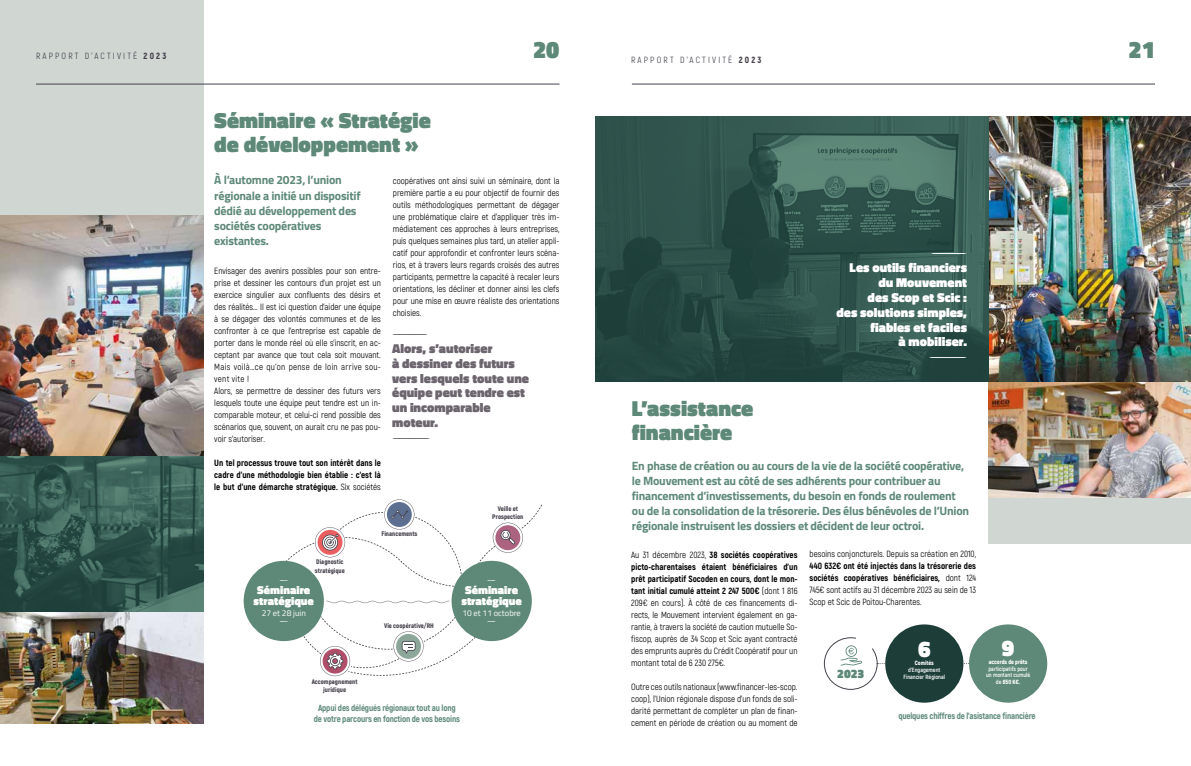
<style>
.page{position:relative;width:1191px;height:766px;background:#fff}
.page>*{position:absolute;margin:0;border:0;box-sizing:border-box;transform-origin:0 0}
.t1{font:900 24px "Titillium Web";color:#5e8979}
.t2{font:900 22.8px "Titillium Web";color:#fff}
.t3{font:900 22px/24px "Titillium Web";color:#5e8979}
.t4{font:900 13px/14.8px "Titillium Web";color:#6c656e}
.t5{font:900 13px/14.8px "Titillium Web";color:#fff;text-align:right}
.t6{font:300 13px "Titillium Web";color:#6c656e}
.t7{font:300 13px "Titillium Web";color:#fff}
.t8{font:900 12.3px "Titillium Web";color:#5e8979}
.t9{font:700 12px/15px "Titillium Web";letter-spacing:-.02em;color:#5e8979}
.t10{font:900 11.5px/10.8px "Titillium Web";color:#fff;text-align:center}
.t11{font:9px/12px "Akrobat";color:#000;text-align:justify}
.t12{font:800 9px/12px "Akrobat";color:#000;text-align:justify}
.t13{font:800 9px/11px "Akrobat";letter-spacing:-.02em;color:#5e8979;text-align:center}
.t14{font:9px "Akrobat";letter-spacing:.24em;color:#46424c}
.t15{font:8.4px/8.3px "Titillium Web";color:#fff;text-align:center}
.t16{font:900 6.7px/8px "Akrobat";color:#46424c;text-align:center}
.t17{font:700 6.1px/6.8px "Akrobat";letter-spacing:-.005em;color:#fff;text-align:center}
.t18{font:900 6.1px "Akrobat";letter-spacing:-.005em;color:#fff}
.s1{font-weight:900}
.s2{font-weight:400}
.s3{font-weight:800}
</style>
<div class="page">
<img style="left:988px;top:116px;width:203px;height:382px">
<div style="left:988px;top:498px;width:203px;height:45px;background:#d0d7d3"></div>
<img style="left:0;top:214px;width:204px;height:242px">
<div style="left:0;top:0;width:204px;height:214px;background:#d0d7d3"></div>
<hr style="left:632px;top:84px;width:523px;height:1px;background:#46424c">
<hr style="left:36px;top:84px;width:523px;height:1px;background:#46424c">
<img style="left:0;top:456px;width:204px;height:156px">
<img style="left:0;top:612px;width:204px;height:111px">
<svg style="left:260px;top:499px;width:282px;height:177px"></svg>
<div style="left:244px;top:560px;width:80px;height:81px;background:#5e8979;border-radius:50%"></div>
<div style="left:451px;top:560px;width:81px;height:81px;background:#5e8979;border-radius:50%"></div>
<img style="left:595px;top:116px;width:393px;height:265px">
<div style="left:885px;top:624px;width:78px;height:78px;background:#1c3d38;border-radius:50%"></div>
<div style="left:969px;top:624px;width:78px;height:78px;background:#5e8979;border-radius:50%"></div>
<svg style="left:823px;top:636px;width:158px;height:54px"></svg>
<p class="t14" style="left:36px;top:51px;width:132px">RAPPORT D’ACTIVITÉ <span class="s1">2023</span></p>
<h1 class="t1" style="left:533px;top:32px;width:28px">20</h1>
<h3 class="t3" style="left:214px;top:108px;width:218px">Séminaire « Stratégie de développement »</h3>
<h3 class="t9" style="left:214px;top:172px;width:148px">À l’automne 2023, l’union régionale a initié un dispositif dédié au développement des sociétés coopératives existantes.</h3>
<p class="t11" style="left:214px;top:265px;width:168px;text-align:left">Envisager des avenirs possibles pour son entre&shy;prise et dessiner les contours d’un projet est un exercice singulier aux confluents des désirs et des réalités… Il est ici question d’aider une équipe à se dégager des volontés communes et de les confronter à ce que l’entreprise est capable de porter dans le monde réel où elle s’inscrit, en ac&shy;ceptant par avance que tout cela soit mouvant.<br>Mais voilà…ce qu’on pense de loin arrive sou&shy;vent vite !<br>Alors, se permettre de dessiner des futurs vers lesquels toute une équipe peut tendre est un in&shy;comparable moteur, et celui-ci rend possible des scénarios que, souvent, on aurait cru ne pas pou&shy;voir s’autoriser.</p>
<p class="t12" style="left:214px;top:457px;width:168px">Un tel processus trouve tout son intérêt dans le cadre d’une méthodologie bien établie : c’est là le but d’une démarche stratégique. <span class="s2">Six sociétés</span></p>
<p class="t11" style="left:393px;top:175px;width:168px">coopératives ont ainsi suivi un séminaire, dont la première partie a eu pour objectif de fournir des outils méthodologiques permettant de dégager une problématique claire et d’appliquer très im&shy;médiatement ces approches à leurs entreprises, puis quelques semaines plus tard, un atelier appli&shy;catif pour approfondir et confronter leurs scéna&shy;rios, et à travers leurs regards croisés des autres participants, permettre la capacité à recaler leurs orientations, les décliner et donner ainsi les clefs pour une mise en œuvre réaliste des orientations choisies.</p>
<h3 class="t6" style="left:392px;top:324px;width:37px">---------------</h3>
<h3 class="t4" style="left:392px;top:341px;width:138px">Alors, s’autoriser<br>à dessiner des futurs vers lesquels toute une équipe peut tendre est un incomparable moteur.</h3>
<h3 class="t6" style="left:392px;top:427px;width:39px">----------------</h3>
<p class="t16" style="left:381px;top:530px;width:37px">Financements</p>
<p class="t16" style="left:492px;top:504px;width:33px">Veille et<br>Prospection</p>
<p class="t14" style="left:631px;top:55px;width:132px">RAPPORT D’ACTIVITÉ <span class="s1">2023</span></p>
<h3 class="t3" style="left:632px;top:396px;width:123px">L’assistance financière</h3>
<h3 class="t7" style="left:931px;top:243px;width:37px">---------------</h3>
<h3 class="t5" style="left:836px;top:260px;width:132px">Les outils financiers du Mouvement<br>des Scop et Scic :<br>des solutions simples, fiables et faciles<br>à mobiliser.</h3>
<h3 class="t7" style="left:929px;top:347px;width:39px">----------------</h3>
<p class="t9" style="left:632px;top:457px;width:339px">En phase de création ou au cours de la vie de la société coopérative, le Mouvement est au côté de ses adhérents pour contribuer au financement d’investissements, du besoin en fonds de roulement ou de la consolidation de la trésorerie. Des élus bénévoles de l’Union régionale instruisent les dossiers et décident de leur octroi.</p>
<p class="t11" style="left:809px;top:548px;width:168px">besoins conjoncturels. Depuis sa création en 2010,</p>
<p class="t11" style="left:809px;top:560px;width:168px"><span class="s3">440 632€ ont été injectés dans la trésorerie des sociétés coopératives bénéficiaires,</span> dont 124<br>745€ sont actifs au 31 décembre 2023 au sein de 13<br>Scop et Scic de Poitou-Charentes.</p>
<p class="t11" style="left:631px;top:548px;width:168px">Au 31 décembre 2023, <span class="s3">38 sociétés coopératives picto-charentaises étaient bénéficiaires d’un prêt participatif Socoden en cours, dont le mon&shy;tant initial cumulé atteint 2 247 500€</span> (dont 1 816<br>209€ en cours). À côté de ces financements di&shy;rects, le Mouvement intervient également en ga&shy;rantie, à travers la société de caution mutuelle So&shy;fiscop, auprès de 34 Scop et Scic ayant contracté des emprunts auprès du Crédit Coopératif pour un montant total de 6 230 275€.</p>
<p class="t11" style="left:631px;top:680px;width:168px">Outre ces outils nationaux (www.financer-les-scop. coop), l’Union régionale dispose d’un fonds de soli&shy;darité permettant de compléter un plan de finan&shy;cement en période de création ou au moment de</p>
<p class="t16" style="left:315px;top:558px;width:31px;text-align:left">Diagnostic stratégique</p>
<p class="t15" style="left:279px;top:575px;width:10px">---</p>
<p class="t10" style="left:254px;top:584px;width:62px">Séminaire stratégique</p>
<p class="t15" style="left:262px;top:608px;width:46px">27 et 28 juin ---</p>
<p class="t15" style="left:487px;top:575px;width:10px">---</p>
<p class="t10" style="left:461px;top:584px;width:62px">Séminaire stratégique</p>
<p class="t15" style="left:462px;top:608px;width:60px">10 et 11 octobre ---</p>
<p class="t16" style="left:384px;top:621px;width:51px">Vie coopérative/RH</p>
<h2 class="t2" style="left:1002px;top:631px;width:14px">9</h2>
<p class="t18" style="left:988px;top:657px;width:40px">accords de prêts</p>
<p class="t17" style="left:986px;top:664px;width:46px">participatifs pour un montant cumulé de <span class="s1">650 K€.</span></p>
<h2 class="t2" style="left:918px;top:632px;width:14px">6</h2>
<p class="t18" style="left:915px;top:658px;width:20px">Comités</p>
<p class="t17" style="left:903px;top:666px;width:43px">d’Engagement<br>Financier Régional</p>
<h3 class="t8" style="left:837px;top:664px;width:29px">2023</h3>
<p class="t16" style="left:312px;top:677px;width:47px">Accompagnement juridique</p>
<p class="t13" style="left:314px;top:702px;width:148px">Appui des délégués régionaux tout au long de votre parcours en fonction de vos besoins</p>
<p class="t13" style="left:898px;top:710px;width:139px">quelques chiffres de l’asistance financière</p>
<h1 class="t1" style="left:1128px;top:32px;width:28px">21</h1>
</div>
